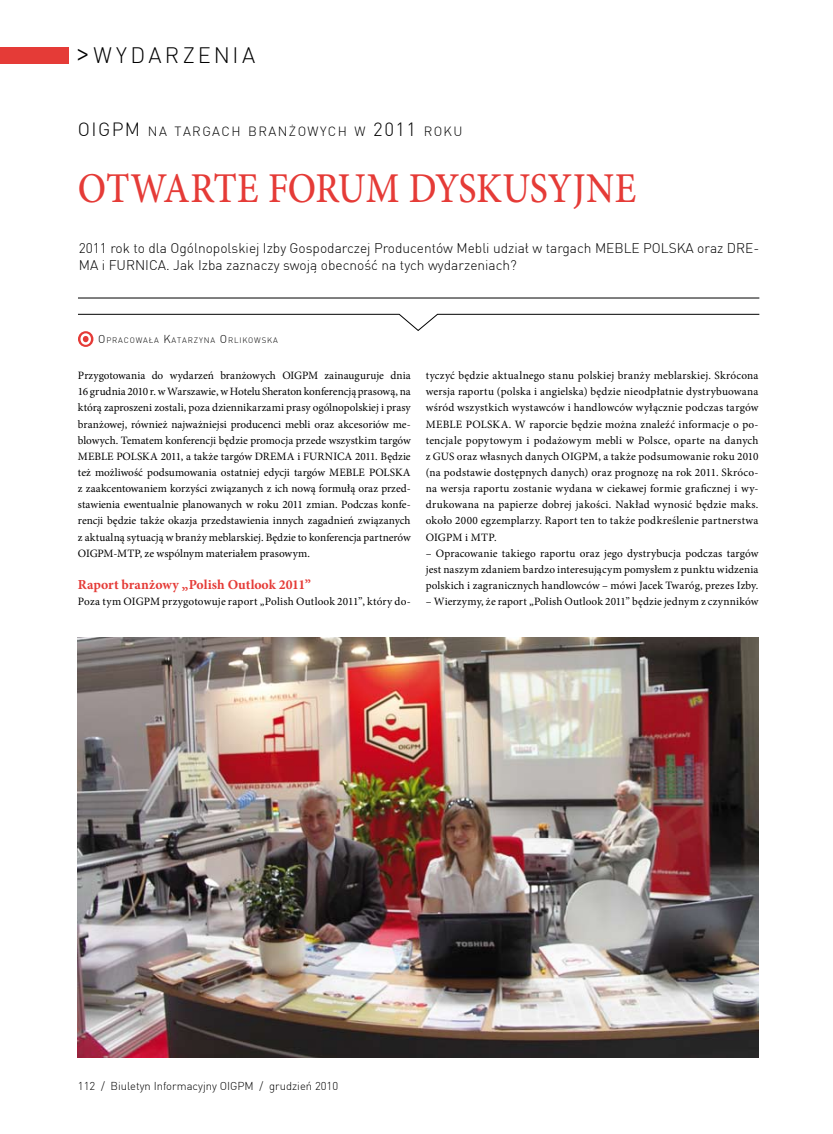
<style>
.page{position:relative;width:833px;height:1134px;background:#fff}
.page>*{position:absolute;margin:0;border:0;box-sizing:border-box;transform-origin:0 0}
.t1{font:500 42.5px "Minion Pro";letter-spacing:-.005em;color:#e53b37;scale:.89 1}
.t2{font:300 21.88px "DINCE";letter-spacing:.155em;color:#000}
.t3{font:300 13.75px/16.5px "DINCE";color:#000}
.t4{font:700 13.75px "Minion Pro";letter-spacing:.005em;color:#e53b37}
.t5{font:300 13.12px "DINCE";letter-spacing:.105em;color:#000}
.t6{font:11.25px/16.1px "Minion Pro";letter-spacing:.005em;color:#000;text-align:justify}
.t7{font:300 11.25px "DINCE";color:#000}
.t8{font:300 7.88px "DINCE";letter-spacing:.105em;color:#000}
.s1{font-size:31.25px}
.s2{font-size:18.75px}
.s3{font-size:11.25px}
</style>
<div class="page">
<div style="left:0;top:47px;width:69px;height:17px;background:#e53b37"></div>
<hr style="left:78px;top:298px;width:681px;height:1px;background:#000">
<svg style="left:78px;top:314px;width:681px;height:33px"></svg>
<img style="left:78px;top:637px;width:680px;height:420px">
<h2 class="t2" style="left:75px;top:41px;width:182px"><span class="s1">&gt;</span>WYDARZENIA</h2>
<p class="t5" style="left:78px;top:123px;width:386px"><span class="s2">OIGPM</span> NA TARGACH B RANŻOWYCH W <span class="s2">2011</span> RO KU</p>
<h1 class="t1" style="left:78px;top:159px;width:629px">OTWARTE FORUM DYSKUSYJNE</h1>
<p class="t3" style="left:79px;top:240px;width:682px">2011 rok to dla Ogólnopolskiej Izby Gospodarczej Producentów Mebli udział w targach MEBLE POLSKA oraz DRE-<br>MA i FURNICA. Jak Izba zaznaczy swoją obecność na tych wydarzeniach?</p>
<p class="t8" style="left:98px;top:335px;width:181px"><span class="s3">O</span>PRACOWAŁA <span class="s3">K</span>ATARZYNA <span class="s3">O</span>RLIKOWSKA</p>
<p class="t6" style="left:78px;top:367px;width:334px">Przygotowania do wydarzeń branżowych OIGPM zainauguruje dnia 16 grudnia 2010 r. wWarszawie, wHotelu Sheraton konferencją prasową, na którą zaproszeni zostali, poza dziennikarzami prasy ogólnopolskiej i prasy branżowej, również najważniejsi producenci mebli oraz akcesoriów me&shy;blowych. Tematem konferencji będzie promocja przede wszystkim targów MEBLE POLSKA 2011, a także targów DREMA i FURNICA 2011. Będzie też możliwość podsumowania ostatniej edycji targów MEBLE POLSKA z zaakcentowaniem korzyści związanych z ich nową formułą oraz przed&shy;stawienia ewentualnie planowanych w roku 2011 zmian. Podczas konfe&shy;rencji będzie także okazja przedstawienia innych zagadnień związanych z aktualną sytuacją w branży meblarskiej. Będzie to konferencja partnerów OIGPM-MTP, ze wspólnym materiałem prasowym.</p>
<p class="t4" style="left:78px;top:575px;width:234px">Raport branżowy „Polish Outlook 2011”</p>
<p class="t6" style="left:78px;top:593px;width:334px">Poza tym OIGPM przygotowuje raport „Polish Outlook 2011”, który do-</p>
<p class="t6" style="left:426px;top:367px;width:334px">tyczyć będzie aktualnego stanu polskiej branży meblarskiej. Skrócona wersja raportu (polska i angielska) będzie nieodpłatnie dystrybuowana wśród wszystkich wystawców i handlowców wyłącznie podczas targów MEBLE POLSKA. W raporcie będzie można znaleźć informacje o po&shy;tencjale popytowym i podażowym mebli w Polsce, oparte na danych z GUS oraz własnych danych OIGPM, a także podsumowanie roku 2010 (na podstawie dostępnych danych) oraz prognozę na rok 2011. Skróco&shy;na wersja raportu zostanie wydana w ciekawej formie graficznej i wy&shy;drukowana na papierze dobrej jakości. Nakład wynosić będzie maks. około 2000 egzemplarzy. Raport ten to także podkreślenie partnerstwa OIGPM i MTP.</p>
<p class="t6" style="left:426px;top:545px;width:334px">– Opracowanie takiego raportu oraz jego dystrybucja podczas targów jest naszym zdaniem bardzo interesującym pomysłem z punktu widzenia polskich i zagranicznych handlowców – mówi Jacek Twaróg, prezes Izby.</p>
<p class="t6" style="left:426px;top:594px;width:334px">– Wierzymy, że raport „Polish Outlook 2011” będzie jednym z czynników</p>
<p class="t7" style="left:78px;top:1079px;width:262px">112 / Biuletyn Informacyjny OIGPM / grudzień 2010</p>
</div>
